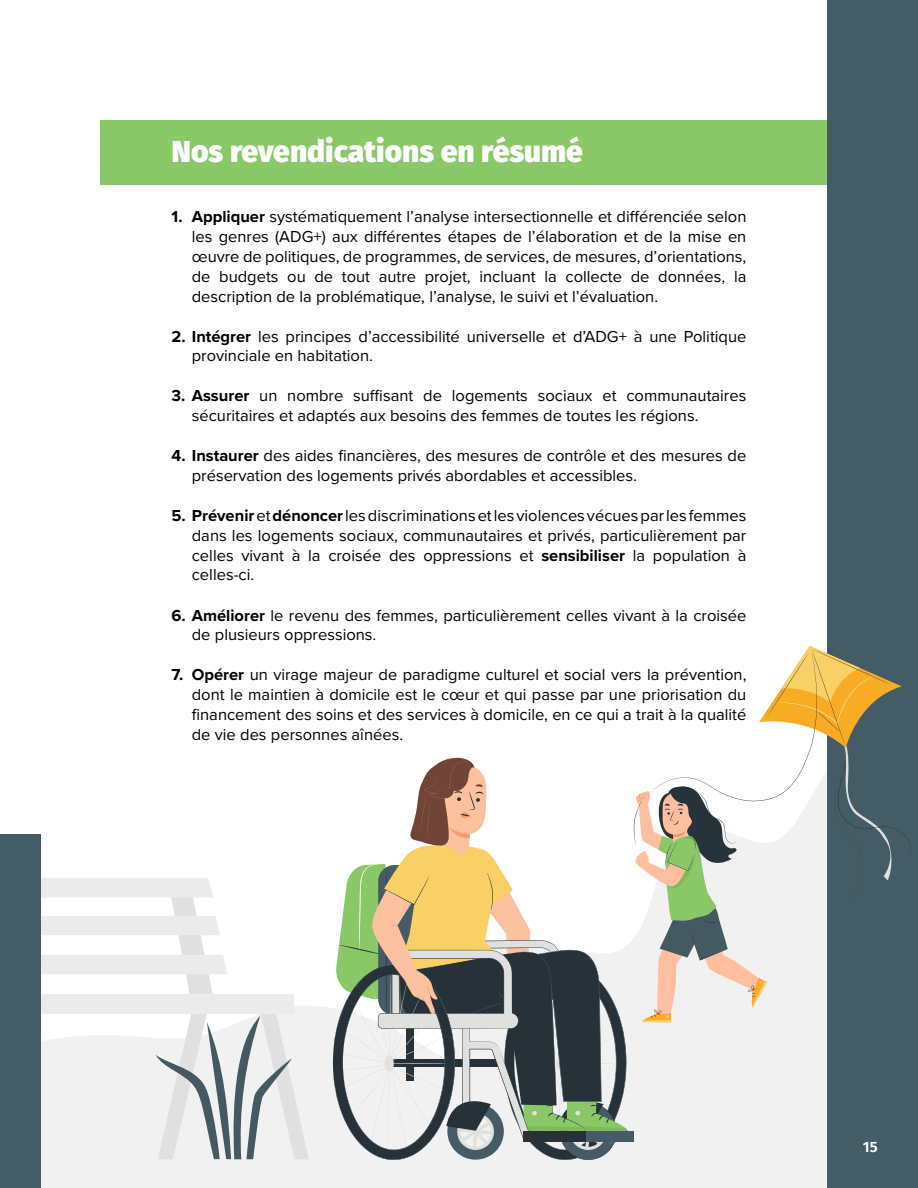
<style>
.page{position:relative;width:918px;height:1188px;background:#fff}
.page>*{position:absolute;margin:0;border:0;box-sizing:border-box;transform-origin:0 0}
.t1{font:900 30px "Fira Sans";color:#fff}
.t2{font:16.5px/19.8px "Proxima Nova";color:#000}
.t3{font:600 15px "Fira Sans";color:#fff}
.s1{font-weight:700}
</style>
<div class="page">
<div style="left:101px;top:120px;width:817px;height:65px;background:#89c767"></div>
<svg style="left:41px;top:994px;width:398px;height:194px;fill:#f1f1f1"></svg>
<svg style="left:41px;top:878px;width:186px;height:117px"></svg>
<div style="left:0;top:995px;width:294px;height:19px;background:#ebebeb"></div>
<svg style="left:156px;top:1004px;width:153px;height:155px"></svg>
<svg style="left:439px;top:598px;width:389px;height:590px"></svg>
<div style="left:828px;top:0;width:90px;height:1188px;background:#445c65"></div>
<svg style="left:333px;top:646px;width:577px;height:516px"></svg>
<div style="left:0;top:834px;width:41px;height:354px;background:#445c65"></div>
<h1 class="t1" style="left:172px;top:125px;width:413px">Nos revendications en résumé</h1>
<p class="t2" style="left:192px;top:206px;width:556px;text-align:justify;text-indent:-20px"><span class="s1">1. Appliquer</span> systématiquement l’analyse intersectionnelle et différenciée selon les genres (ADG+) aux différentes étapes de l’élaboration et de la mise en œuvre de politiques, de programmes, de services, de mesures, d’orientations, de budgets ou de tout autre projet, incluant la collecte de données, la description de la problématique, l’analyse, le suivi et l’évaluation.</p>
<p class="t2" style="left:192px;top:325px;width:556px;text-indent:-20px"><span class="s1">2. Intégrer</span> les principes d’accessibilité universelle et d’ADG+ à une Politique provinciale en habitation.</p>
<p class="t2" style="left:192px;top:385px;width:556px;text-indent:-20px"><span class="s1">3. Assurer</span> un nombre suffisant de logements sociaux et communautaires sécuritaires et adaptés aux besoins des femmes de toutes les régions.</p>
<p class="t2" style="left:192px;top:445px;width:556px;text-indent:-20px"><span class="s1">4. Instaurer</span> des aides financières, des mesures de contrôle et des mesures de préservation des logements privés abordables et accessibles.</p>
<p class="t2" style="left:192px;top:505px;width:556px;text-align:justify;text-indent:-20px"><span class="s1">5. Prévenir</span> et <span class="s1">dénoncer</span> les discriminations et les violences vécues par les femmes dans les logements sociaux, communautaires et privés, particulièrement par celles vivant à la croisée des oppressions et <span class="s1">sensibiliser</span> la population à celles-ci.</p>
<p class="t2" style="left:192px;top:604px;width:556px;text-indent:-20px"><span class="s1">6. Améliorer</span> le revenu des femmes, particulièrement celles vivant à la croisée de plusieurs oppressions.</p>
<p class="t2" style="left:192px;top:664px;width:556px;text-align:justify;text-indent:-20px"><span class="s1">7. Opérer</span> un virage majeur de paradigme culturel et social vers la prévention, dont le maintien à domicile est le cœur et qui passe par une priorisation du financement des soins et des services à domicile, en ce qui a trait à la qualité de vie des personnes aînées.</p>
<p class="t3" style="left:863px;top:1134px;width:16px">15</p>
</div>
